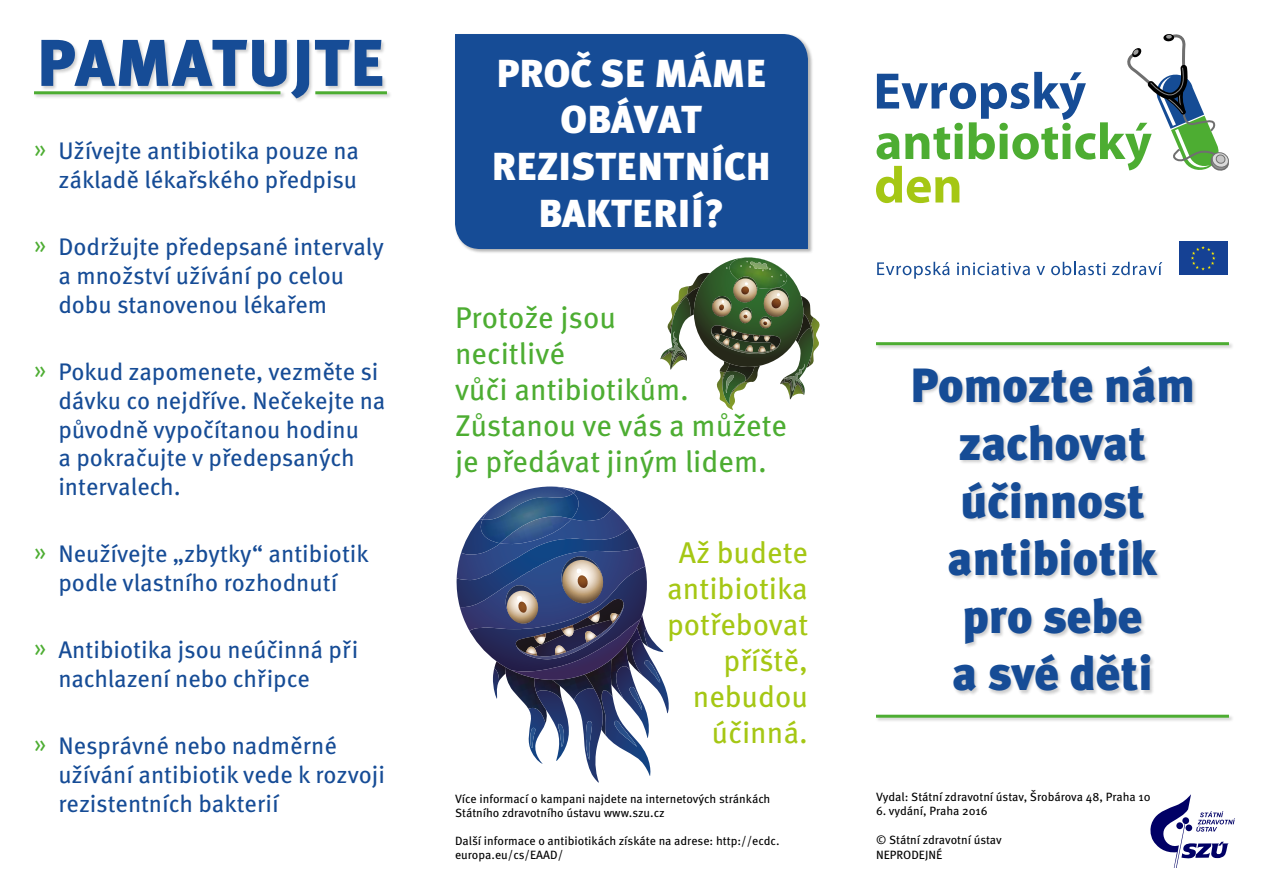
<style>
.page{position:relative;width:1263px;height:893px;background:#fff}
.page>*{position:absolute;margin:0;border:0;box-sizing:border-box;transform-origin:0 0}
.t1{font:900 66px "Meta Pro";color:#164c96}
.t2{font:900 48px/57.6px "Meta Pro";color:#164c96;text-align:center}
.t3{font:900 39px/46.8px "Meta Pro";color:#fff;text-align:center}
.t4{font:30px/36px "Meta Pro";color:#4dad32}
.t5{font:30px/36px "Meta Pro";color:#a5c714;text-align:right}
.t6{font:24px/28.8px "Meta Pro";color:#164c96}
.t7{font:12px/14.4px "Meta Pro";color:#000}
.s1{color:#4dad32}
</style>
<div class="page">
<svg style="left:1150px;top:794px;width:85px;height:74px"></svg>
<svg style="left:456px;top:486px;width:213px;height:297px"></svg>
<svg style="left:660px;top:257px;width:160px;height:153px"></svg>
<div style="left:33px;top:90px;width:253px;height:10px;background:#000;opacity:.2"></div>
<hr style="left:34px;top:91px;width:246px;height:3px;background:#4dad32">
<svg style="left:876px;top:34px;width:353px;height:169px"></svg>
<svg style="left:877px;top:262px;width:72px;height:17px"></svg>
<svg style="left:957px;top:262px;width:73px;height:13px"></svg>
<svg style="left:1036px;top:266px;width:9px;height:9px"></svg>
<svg style="left:1051px;top:262px;width:54px;height:13px"></svg>
<svg style="left:1112px;top:262px;width:50px;height:13px"></svg>
<div style="left:1179px;top:241px;width:48px;height:34px;background:#154194"></div>
<svg style="left:1191px;top:246px;width:24px;height:24px"></svg>
<div style="left:913px;top:366px;width:284px;height:330px;background:#000;opacity:.2"></div>
<div style="left:40px;top:40px;width:347px;height:64px;background:#000;opacity:.2"></div>
<div style="left:875px;top:341px;width:359px;height:9px;background:#000;opacity:.2"></div>
<hr style="left:876px;top:342px;width:353px;height:3px;background:#4dad32">
<div style="left:875px;top:714px;width:359px;height:9px;background:#000;opacity:.2"></div>
<hr style="left:876px;top:715px;width:353px;height:3px;background:#4dad32">
<div style="left:314px;top:90px;width:78px;height:10px;background:#000;opacity:.2"></div>
<hr style="left:315px;top:91px;width:72px;height:3px;background:#4dad32">
<div style="left:454px;top:33px;width:359px;height:221px;background:#000;opacity:.3"></div>
<div style="left:455px;top:34px;width:353px;height:215px;background:#164c96"></div>
<h1 class="t1" style="left:36px;top:23px;width:350px">Pamatujte</h1>
<p class="t6" style="left:34px;top:138px;width:327px;text-align:right"><span class="s1">»</span> Užívejte antibiotika pouze na základě lékařského předpisu</p>
<p class="t6" style="left:58px;top:233px;width:327px;text-indent:-24px"><span class="s1">»</span> Dodržujte předepsané intervaly a množství užívání po celou dobu stanovenou lékařem</p>
<p class="t6" style="left:58px;top:358px;width:329px;text-indent:-24px"><span class="s1">»</span> Pokud zapomenete, vezměte si dávku co nejdříve. Nečekejte na původně vypočítanou hodinu<br>a pokračujte v předepsaných intervalech.</p>
<p class="t6" style="left:34px;top:540px;width:336px;text-align:center"><span class="s1">»</span> Neužívejte „zbytky“ antibiotik podle vlastního rozhodnutí</p>
<p class="t6" style="left:58px;top:636px;width:301px;text-indent:-24px"><span class="s1">»</span> Antibiotika jsou neúčinná při nachlazení nebo chřipce</p>
<p class="t6" style="left:58px;top:732px;width:328px;text-indent:-24px"><span class="s1">»</span> Nesprávné nebo nadměrné užívání antibiotik vede k rozvoji rezistentních bakterií</p>
<h3 class="t3" style="left:491px;top:49px;width:281px">Proč se máme obávat rezistentních bakterií?</h3>
<p class="t4" style="left:455px;top:300px;width:334px">Protože jsou<br>necitlivé<br>vůči antibiotikům.<br>Zůstanou ve vás a můžete je předávat jiným lidem.</p>
<p class="t5" style="left:667px;top:536px;width:143px">Až budete antibiotika potřebovat příště, nebudou účinná.</p>
<p class="t7" style="left:455px;top:792px;width:317px">Více informací o kampani najdete na internetových stránkách<br>Státního zdravotního ústavu www.szu.cz</p>
<p class="t7" style="left:455px;top:834px;width:326px">Další informace o antibiotikách získáte na adrese: http://ecdc. europa.eu/cs/EAAD/</p>
<h2 class="t2" style="left:910px;top:356px;width:287px">Pomozte nám zachovat účinnost antibiotik pro sebe<br>a své děti</h2>
<p class="t7" style="left:876px;top:790px;width:276px">Vydal: Státní zdravotní ústav, Šrobárova 48, Praha 10</p>
<p class="t7" style="left:876px;top:804px;width:113px">6. vydání, Praha 2016</p>
<p class="t7" style="left:876px;top:833px;width:127px">© Státní zdravotní ústav<br>NEPRODEJNÉ</p>
</div>
